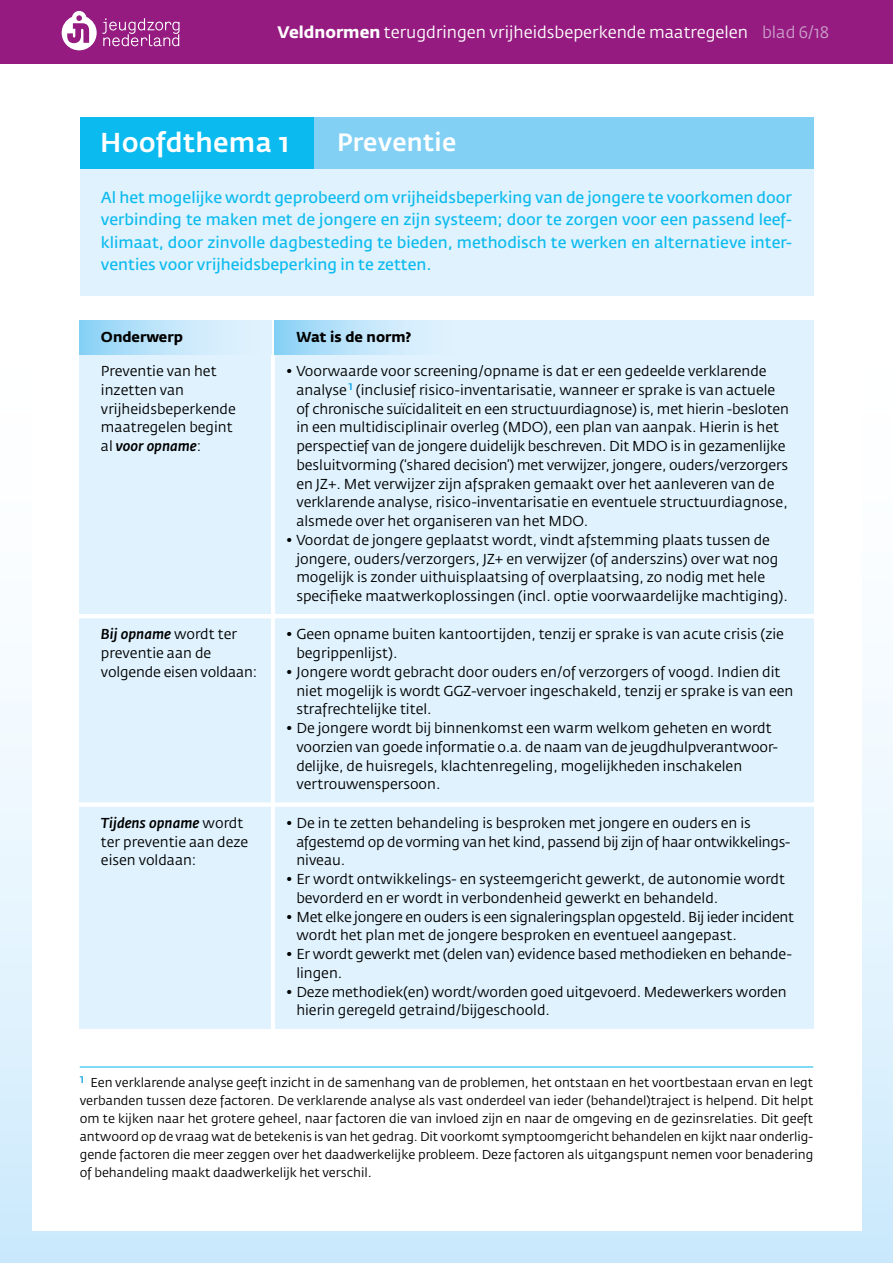
<style>
.page{position:relative;width:893px;height:1263px;background:#fff}
.page>*{position:absolute;margin:0;border:0;box-sizing:border-box;transform-origin:0 0}
.t1{font:500 27px "Fedra Sans Std";letter-spacing:.01em;color:#fff}
.t2{font:500 24.75px "Fedra Sans Std";letter-spacing:.01em;color:#fff}
.t3{font:16.5px "Fedra Sans Std";color:#fff}
.t4{font:15.75px/22.5px "Fedra Sans Std";color:#0bbbef;text-align:justify}
.t5{font:14.25px/18.8px "Fedra Sans Std";color:#000}
.t6{font:14.25px/18.8px "Fedra Sans Std";letter-spacing:-.02em;color:#000}
.t7{font:700 14.25px "Fedra Sans Std";color:#000}
.t8{font:12.75px/18px "Fedra Sans Std";color:#000;text-align:justify}
.s1{font-weight:700}
.s2{color:#cb9ec9}
.s3{font-weight:500;font-style:italic}
</style>
<div class="page">
<div style="left:0;top:302px;width:893px;height:961px;background:linear-gradient(to bottom,#fff,#d0ebfc)"></div>
<div style="left:32px;top:70px;width:829px;height:1161px;background:#fff"></div>
<div style="left:275px;top:320px;width:538px;height:709px;background:#dff2fd"></div>
<div style="left:0;top:0;width:893px;height:64px;background:#951b81"></div>
<svg style="left:62px;top:11px;width:118px;height:39px"></svg>
<div style="left:80px;top:118px;width:733px;height:178px;background:#dff2fd"></div>
<div style="left:80px;top:320px;width:191px;height:709px;background:#dff2fd"></div>
<div style="left:80px;top:118px;width:733px;height:51px;background:#0bbbef"></div>
<div style="left:314px;top:118px;width:499px;height:51px;background:#83d0f5"></div>
<div style="left:80px;top:320px;width:191px;height:35px;background:linear-gradient(to right,#93d4f7,#edf7ff)"></div>
<div style="left:275px;top:320px;width:191px;height:35px;background:linear-gradient(to right,#92d4f7,#edf7ff)"></div>
<hr style="left:69px;top:614px;width:749px;height:4px;background:#fff">
<div style="left:69px;top:802px;width:749px;height:5px;background:#fff"></div>
<hr style="left:80px;top:1066px;width:733px;height:1px;background:#00b6ed">
<p class="t3" style="left:278px;top:22px;width:553px"><span class="s1">Veldnormen</span> terugdringen vrijheidsbeperkende maatregelen <span class="s2">blad 6/18</span></p>
<h1 class="t1" style="left:100px;top:125px;width:191px">Hoofdthema 1</h1>
<h2 class="t2" style="left:337px;top:127px;width:121px">Preventie</h2>
<p class="t4" style="left:101px;top:186px;width:692px">Al het mogelijke wordt geprobeerd om vrijheidsbeperking van de jongere te voorkomen door verbinding te maken met de jongere en zijn systeem; door te zorgen voor een passend leef&shy;klimaat, door zinvolle dagbesteding te bieden, methodisch te werken en alternatieve inter&shy;venties voor vrijheidsbeperking in te zetten.</p>
<p class="t7" style="left:101px;top:328px;width:83px">Onderwerp</p>
<p class="t7" style="left:296px;top:328px;width:117px">Wat is de norm?</p>
<p class="t5" style="left:101px;top:362px;width:136px">Preventie van het inzetten van vrijheidsbeperkende maatregelen begint al <span class="s3">voor opname</span>:</p>
<p class="t5" style="left:296px;top:362px;width:494px;text-indent:-11px">• Voorwaarde voor screening/opname is dat er een gedeelde verklarende analyse<sup>1</sup> (inclusief risico-inventarisatie, wanneer er sprake is van actuele of chronische suïcidaliteit en een structuurdiagnose) is, met hierin -besloten in een multidisciplinair overleg (MDO), een plan van aanpak. Hierin is het perspectief van de jongere duidelijk beschreven. Dit MDO is in gezamenlijke besluitvorming (‘shared decision’) met verwijzer, jongere, ouders/verzorgers en JZ+. Met verwijzer zijn afspraken gemaakt over het aanleveren van de verklarende analyse, risico-inventarisatie en eventuele structuurdiagnose, alsmede over het organiseren van het MDO.</p>
<p class="t5" style="left:296px;top:530px;width:493px;text-indent:-11px">• Voordat de jongere geplaatst wordt, vindt afstemming plaats tussen de jongere, ouders/verzorgers, JZ+ en verwijzer (of anderszins) over wat nog mogelijk is zonder uithuisplaatsing of overplaatsing, zo nodig met hele specifieke maatwerkoplossingen (incl. optie voorwaardelijke machtiging).</p>
<p class="t5" style="left:101px;top:625px;width:158px"><span class="s3">Bij opname</span> wordt ter preventie aan de volgende eisen voldaan:</p>
<p class="t5" style="left:101px;top:813px;width:149px"><span class="s3">Tijdens opname</span> wordt ter preventie aan deze eisen voldaan:</p>
<p class="t5" style="left:296px;top:625px;width:489px;text-indent:-11px">• Geen opname buiten kantoortijden, tenzij er sprake is van acute crisis (zie begrippenlijst).</p>
<p class="t5" style="left:296px;top:662px;width:498px;text-indent:-11px">• Jongere wordt gebracht door ouders en/of verzorgers of voogd. Indien dit niet mogelijk is wordt GGZ-vervoer ingeschakeld, tenzij er sprake is van een strafrechtelijke titel.</p>
<p class="t5" style="left:296px;top:719px;width:483px;text-indent:-11px">• De jongere wordt bij binnenkomst een warm welkom geheten en wordt voorzien van goede informatie o.a. de naam van de jeugdhulpverantwoor&shy;delijke, de huisregels, klachtenregeling, mogelijkheden inschakelen vertrouwenspersoon.</p>
<p class="t6" style="left:296px;top:813px;width:495px;text-indent:-11px">• De in te zetten behandeling is besproken met jongere en ouders en is afgestemd op de vorming van het kind, passend bij zijn of haar ontwikkelings&shy;niveau.</p>
<p class="t5" style="left:296px;top:870px;width:490px;text-indent:-11px">• Er wordt ontwikkelings- en systeemgericht gewerkt, de autonomie wordt bevorderd en er wordt in verbondenheid gewerkt en behandeld.</p>
<p class="t6" style="left:296px;top:907px;width:499px;text-indent:-11px">• Met elke jongere en ouders is een signaleringsplan opgesteld. Bij ieder incident wordt het plan met de jongere besproken en eventueel aangepast.</p>
<p class="t5" style="left:296px;top:945px;width:497px;text-indent:-11px">• Er wordt gewerkt met (delen van) evidence based methodieken en behande&shy;lingen.</p>
<p class="t5" style="left:296px;top:982px;width:492px;text-indent:-11px">• Deze methodiek(en) wordt/worden goed uitgevoerd. Medewerkers worden hierin geregeld getraind/bijgeschoold.</p>
<p class="t8" style="left:80px;top:1074px;width:735px"><sup>1</sup> Een verklarende analyse geeft inzicht in de samenhang van de problemen, het ontstaan en het voortbestaan ervan en legt verbanden tussen deze factoren. De verklarende analyse als vast onderdeel van ieder (behandel)traject is helpend. Dit helpt om te kijken naar het grotere geheel, naar factoren die van invloed zijn en naar de omgeving en de gezinsrelaties. Dit geeft antwoord op de vraag wat de betekenis is van het gedrag. Dit voorkomt symptoomgericht behandelen en kijkt naar onderlig&shy;gende factoren die meer zeggen over het daadwerkelijke probleem. Deze factoren als uitgangspunt nemen voor benadering of behandeling maakt daadwerkelijk het verschil.</p>
</div>
